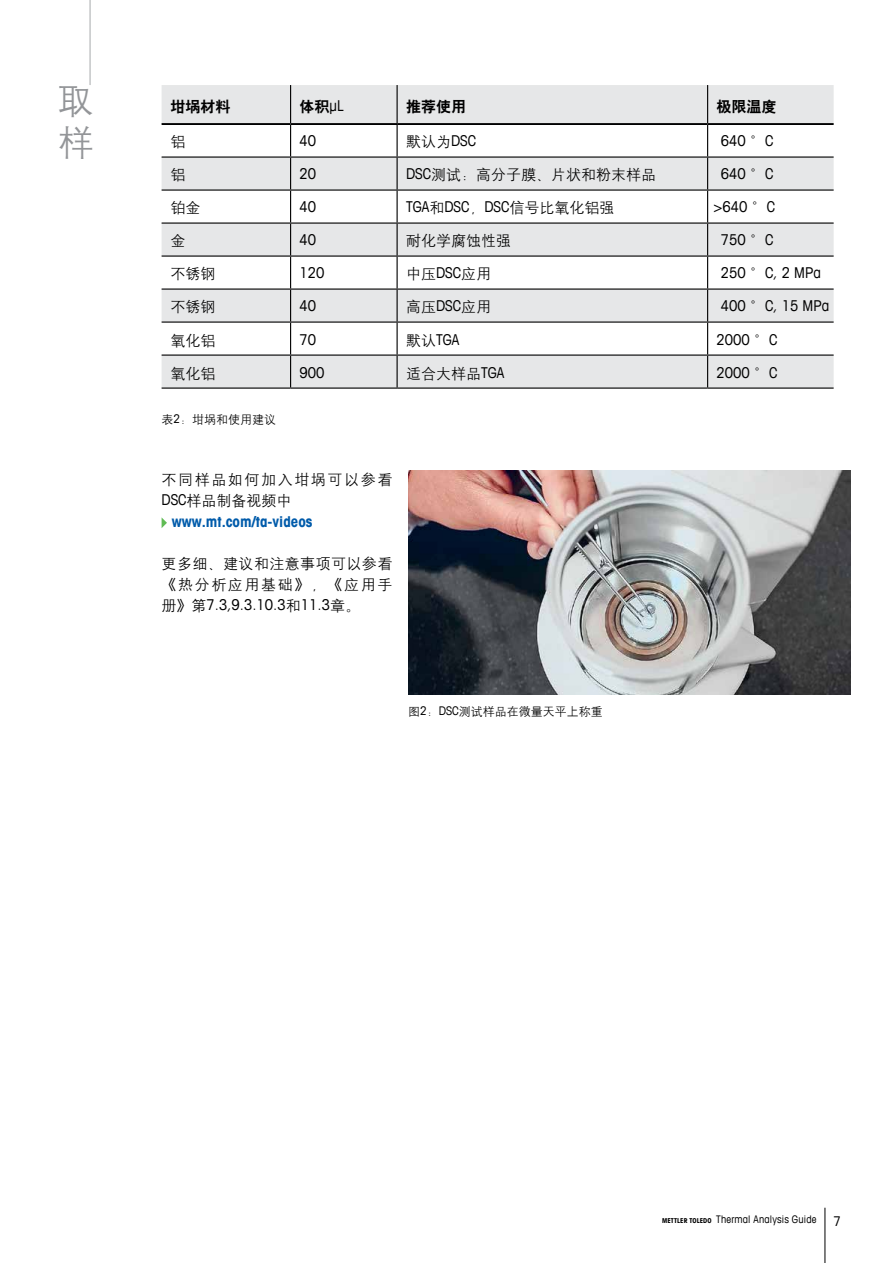
<style>
.page{position:relative;width:893px;height:1263px;background:#fff}
.page>*{position:absolute;margin:0;border:0;box-sizing:border-box;transform-origin:0 0}
.t1{font:36px/42px "H Yg 2 gj";color:#939598}
._12_Running_Text_10{font:15px/21px "H Yg 2 gj";color:#000;text-align:justify}
._12_Running_Text_10-2{font:condensed 15px "Avant Garde Com";color:#000}
._12_Running_Text_10-3{font:15px/21px "H Yg 2 gj";letter-spacing:.105em;color:#000}
.t2{font:700 condensed 15px "Avant Garde Com";color:#005baa}
._12_Running_Text_10-4{font:15px "H Yb 2 gj";color:#000}
.E_Normal{font:condensed 13.5px "Avant Garde Com";color:#000}
._14_Captions_8_10{font:12px "H Yg 2 gj";color:#000}
._9_Captions_8_10{font:12px "H Yg 2 gj";color:#000}
.E_Normal-2{font:condensed 10.5px "Avant Garde Com";letter-spacing:.015em;color:#000}
.s1{font-family:"Avant Garde Com";font-stretch:condensed}
.s2{font-family:"H Yg 2 gj";font-stretch:normal}
.s3{font-weight:700;font-size:6.75px}
</style>
<div class="page">
<svg style="left:162px;top:85px;width:672px;height:302px;fill:#e6e7e8"></svg>
<hr style="left:162px;top:156px;width:129px;height:2px;background:#000">
<hr style="left:291px;top:156px;width:106px;height:2px;background:#000">
<hr style="left:397px;top:156px;width:311px;height:2px;background:#000">
<hr style="left:708px;top:156px;width:126px;height:2px;background:#000">
<hr style="left:290px;top:158px;width:1px;height:31px;background:#000">
<hr style="left:397px;top:158px;width:1px;height:31px;background:#000">
<hr style="left:707px;top:158px;width:1px;height:31px;background:#000">
<hr style="left:162px;top:255px;width:129px;height:2px;background:#000">
<hr style="left:291px;top:255px;width:106px;height:2px;background:#000">
<hr style="left:162px;top:189px;width:129px;height:2px;background:#000">
<hr style="left:291px;top:189px;width:106px;height:2px;background:#000">
<hr style="left:397px;top:189px;width:311px;height:2px;background:#000">
<hr style="left:397px;top:255px;width:311px;height:2px;background:#000">
<hr style="left:290px;top:85px;width:1px;height:38px;background:#000">
<hr style="left:397px;top:85px;width:1px;height:38px;background:#000">
<hr style="left:707px;top:85px;width:1px;height:38px;background:#000">
<hr style="left:290px;top:125px;width:1px;height:31px;background:#000">
<hr style="left:397px;top:125px;width:1px;height:31px;background:#000">
<hr style="left:707px;top:125px;width:1px;height:31px;background:#000">
<hr style="left:290px;top:191px;width:1px;height:31px;background:#000">
<hr style="left:397px;top:191px;width:1px;height:31px;background:#000">
<hr style="left:708px;top:189px;width:126px;height:2px;background:#000">
<hr style="left:707px;top:191px;width:1px;height:31px;background:#000">
<hr style="left:708px;top:255px;width:126px;height:2px;background:#000">
<hr style="left:290px;top:257px;width:1px;height:31px;background:#000">
<hr style="left:397px;top:257px;width:1px;height:31px;background:#000">
<hr style="left:162px;top:222px;width:129px;height:2px;background:#000">
<hr style="left:291px;top:222px;width:106px;height:2px;background:#000">
<hr style="left:397px;top:222px;width:311px;height:2px;background:#000">
<hr style="left:707px;top:257px;width:1px;height:31px;background:#000">
<hr style="left:708px;top:222px;width:126px;height:2px;background:#000">
<hr style="left:290px;top:224px;width:1px;height:31px;background:#000">
<hr style="left:397px;top:224px;width:1px;height:31px;background:#000">
<hr style="left:707px;top:224px;width:1px;height:31px;background:#000">
<hr style="left:162px;top:288px;width:129px;height:2px;background:#000">
<hr style="left:290px;top:290px;width:1px;height:31px;background:#000">
<hr style="left:397px;top:290px;width:1px;height:31px;background:#000">
<hr style="left:707px;top:290px;width:1px;height:31px;background:#000">
<hr style="left:291px;top:288px;width:106px;height:2px;background:#000">
<hr style="left:397px;top:288px;width:311px;height:2px;background:#000">
<hr style="left:708px;top:288px;width:126px;height:2px;background:#000">
<hr style="left:162px;top:321px;width:129px;height:2px;background:#000">
<hr style="left:291px;top:321px;width:106px;height:2px;background:#000">
<hr style="left:397px;top:321px;width:311px;height:2px;background:#000">
<hr style="left:708px;top:321px;width:126px;height:2px;background:#000">
<hr style="left:290px;top:323px;width:1px;height:31px;background:#000">
<hr style="left:397px;top:323px;width:1px;height:31px;background:#000">
<hr style="left:707px;top:323px;width:1px;height:31px;background:#000">
<hr style="left:162px;top:354px;width:129px;height:2px;background:#000">
<hr style="left:291px;top:354px;width:106px;height:2px;background:#000">
<hr style="left:397px;top:354px;width:311px;height:2px;background:#000">
<hr style="left:708px;top:354px;width:126px;height:2px;background:#000">
<hr style="left:290px;top:356px;width:1px;height:31px;background:#000">
<hr style="left:397px;top:356px;width:1px;height:31px;background:#000">
<hr style="left:707px;top:356px;width:1px;height:31px;background:#000">
<hr style="left:162px;top:387px;width:129px;height:2px;background:#000">
<hr style="left:291px;top:387px;width:106px;height:2px;background:#000">
<hr style="left:397px;top:387px;width:311px;height:2px;background:#000">
<hr style="left:708px;top:387px;width:126px;height:2px;background:#000">
<hr style="left:162px;top:123px;width:129px;height:2px;background:#000">
<hr style="left:291px;top:123px;width:106px;height:2px;background:#000">
<hr style="left:397px;top:123px;width:311px;height:2px;background:#000">
<hr style="left:708px;top:123px;width:126px;height:2px;background:#000">
<svg style="left:162px;top:518px;width:5px;height:10px"></svg>
<img style="left:409px;top:470px;width:441px;height:224px">
<hr style="left:90px;top:0;width:1px;height:85px;background:#a7a9ac">
<hr style="left:825px;top:1208px;width:1px;height:55px;background:#000">
<p class="t1" style="left:58px;top:79px;width:37px">取样</p>
<p class="_12_Running_Text_10-4" style="left:171px;top:99px;width:61px">坩埚材料</p>
<p class="_12_Running_Text_10-4" style="left:300px;top:99px;width:46px">体积<span class="s1">µL</span></p>
<p class="_12_Running_Text_10-4" style="left:406px;top:99px;width:61px">推荐使用</p>
<p class="_12_Running_Text_10-4" style="left:717px;top:99px;width:62px">极限温度</p>
<p class="_12_Running_Text_10" style="left:171px;top:131px;width:16px">铝</p>
<p class="_12_Running_Text_10-2" style="left:300px;top:132px;width:18px">40</p>
<p class="_12_Running_Text_10" style="left:406px;top:131px;width:72px">默认为<span class="s1">DSC</span></p>
<p class="_12_Running_Text_10-2" style="left:721px;top:132px;width:54px">640 <span class="s2">°</span>C</p>
<p class="_12_Running_Text_10" style="left:171px;top:164px;width:16px">铝</p>
<p class="_12_Running_Text_10-2" style="left:300px;top:165px;width:18px">20</p>
<p class="_12_Running_Text_10" style="left:406px;top:164px;width:252px"><span class="s1">DSC</span>测试：高分子膜、片状和粉末样品</p>
<p class="_12_Running_Text_10-2" style="left:721px;top:165px;width:54px">640 <span class="s2">°</span>C</p>
<p class="_12_Running_Text_10" style="left:171px;top:197px;width:31px">铂金</p>
<p class="_12_Running_Text_10-2" style="left:300px;top:198px;width:18px">40</p>
<p class="_12_Running_Text_10-2" style="left:406px;top:198px;width:210px">TGA<span class="s2">和</span>DSC<span class="s2">，</span>DSC<span class="s2">信号比氧化铝强</span></p>
<p class="_12_Running_Text_10-2" style="left:714px;top:198px;width:63px">&gt;640 <span class="s2">°</span>C</p>
<p class="_12_Running_Text_10" style="left:171px;top:230px;width:16px">金</p>
<p class="_12_Running_Text_10-2" style="left:300px;top:231px;width:18px">40</p>
<p class="_12_Running_Text_10" style="left:406px;top:230px;width:106px">耐化学腐蚀性强</p>
<p class="_12_Running_Text_10-2" style="left:721px;top:231px;width:54px">750 <span class="s2">°</span>C</p>
<p class="_12_Running_Text_10" style="left:171px;top:263px;width:46px">不锈钢</p>
<p class="_12_Running_Text_10-2" style="left:300px;top:264px;width:27px">120</p>
<p class="_12_Running_Text_10" style="left:406px;top:263px;width:87px">中压<span class="s1">DSC</span>应用</p>
<p class="_12_Running_Text_10-2" style="left:721px;top:264px;width:102px">250 <span class="s2">°</span>C, 2 MPa</p>
<p class="_12_Running_Text_10" style="left:171px;top:296px;width:46px">不锈钢</p>
<p class="_12_Running_Text_10-2" style="left:300px;top:297px;width:18px">40</p>
<p class="_12_Running_Text_10" style="left:406px;top:296px;width:87px">高压<span class="s1">DSC</span>应用</p>
<p class="_12_Running_Text_10-2" style="left:721px;top:297px;width:110px">400 <span class="s2">°</span>C, 15 MPa</p>
<p class="_12_Running_Text_10" style="left:171px;top:329px;width:46px">氧化铝</p>
<p class="_12_Running_Text_10-2" style="left:300px;top:330px;width:18px">70</p>
<p class="_12_Running_Text_10-2" style="left:406px;top:330px;width:55px"><span class="s2">默认</span>TGA</p>
<p class="_12_Running_Text_10-2" style="left:717px;top:330px;width:62px">2000 <span class="s2">°</span>C</p>
<p class="_12_Running_Text_10" style="left:171px;top:362px;width:46px">氧化铝</p>
<p class="_12_Running_Text_10-2" style="left:300px;top:363px;width:27px">900</p>
<p class="_12_Running_Text_10" style="left:406px;top:362px;width:100px">适合大样品<span class="s1">TGA</span></p>
<p class="_12_Running_Text_10-2" style="left:717px;top:363px;width:62px">2000 <span class="s2">°</span>C</p>
<p class="_9_Captions_8_10" style="left:162px;top:413px;width:116px">表<span class="s1">2</span>：坩埚和使用建议</p>
<p class="_12_Running_Text_10-3" style="left:162px;top:469px;width:232px">不同样品如何加入坩埚可以参看<br><span class="s1">DSC</span>样品制备视频中</p>
<p class="t2" style="left:172px;top:512px;width:142px">www.mt.com/ta-videos</p>
<p class="_12_Running_Text_10" style="left:162px;top:553px;width:232px">更多细、建议和注意事项可以参看《热分析应用基础》，《应用手册》第<span class="s1">7.3,9.3.10.3</span>和<span class="s1">11.3</span>章。</p>
<p class="_14_Captions_8_10" style="left:408px;top:705px;width:196px">图<span class="s1">2</span>：<span class="s1">DSC</span>测试样品在微量天平上称重</p>
<p class="E_Normal-2" style="left:662px;top:1213px;width:156px"><span class="s3">METTLER TOLEDO</span> Thermal Analysis Guide</p>
<p class="E_Normal" style="left:833px;top:1213px;width:9px">7</p>
</div>
